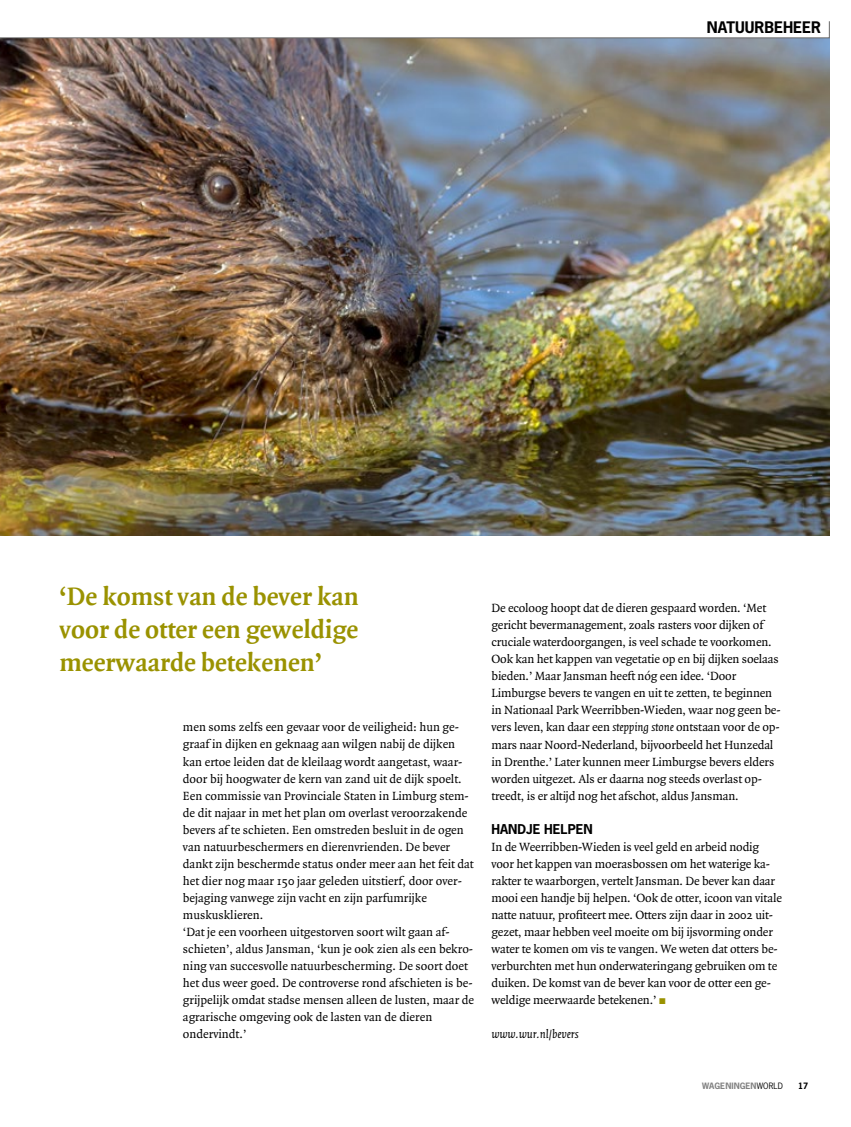
<style>
.page{position:relative;width:851px;height:1127px;background:#fff}
.page>*{position:absolute;margin:0;border:0;box-sizing:border-box;transform-origin:0 0}
.t1{font:700 27px/33px "Quadraat OT";color:#9a9200;text-align:justify}
.t2{font:700 15px "News Gothic Std";color:#000}
.t3{font:12.75px/17px "Quadraat OT";letter-spacing:-.01em;color:#000}
.t4{font:italic 12.75px "Quadraat OT";color:#000}
.t5{font:700 12.75px "News Gothic Std";color:#000}
.t6{font:700 8.25px "News Gothic Std";letter-spacing:.01em;color:#818181}
.t7{font:700 8.25px "News Gothic Std";color:#000}
.s1{font-style:italic}
.s2{font-weight:400;color:#000}
</style>
<div class="page">
<img style="left:0;top:39px;width:829px;height:497px">
<svg style="left:0;top:21px;width:830px;height:18px"></svg>
<p class="t2" style="left:706px;top:17px;width:116px">NATUURBEHEER</p>
<h1 class="t1" style="left:60px;top:579px;width:300px">‘De komst van de bever kan voor de otter een geweldige meerwaarde betekenen’</h1>
<p class="t3" style="left:183px;top:719px;width:293px">men soms zelfs een gevaar voor de veiligheid: hun ge&shy;graaf in dijken en geknaag aan wilgen nabij de dijken kan ertoe leiden dat de kleilaag wordt aangetast, waar&shy;door bij hoogwater de kern van zand uit de dijk spoelt.<br>Een commissie van Provinciale Staten in Limburg stem&shy;de dit najaar in met het plan om overlast veroorzakende bevers af te schieten. Een omstreden besluit in de ogen van natuurbeschermers en dierenvrienden. De bever dankt zijn beschermde status onder meer aan het feit dat het dier nog maar 150 jaar geleden uitstierf, door over&shy;bejaging vanwege zijn vacht en zijn parfumrijke muskusklieren.<br>‘Dat je een voorheen uitgestorven soort wilt gaan af&shy;schieten’, aldus Jansman, ‘kun je ook zien als een bekro&shy;ning van succesvolle natuurbescherming. De soort doet het dus weer goed. De controverse rond afschieten is be&shy;grijpelijk omdat stadse mensen alleen de lusten, maar de agrarische omgeving ook de lasten van de dieren ondervindt.’</p>
<p class="t3" style="left:491px;top:600px;width:290px">De ecoloog hoopt dat de dieren gespaard worden. ‘Met gericht bevermanagement, zoals rasters voor dijken of cruciale waterdoorgangen, is veel schade te voorkomen.<br>Ook kan het kappen van vegetatie op en bij dijken soelaas bieden.’ Maar Jansman heeft nóg een idee. ‘Door Limburgse bevers te vangen en uit te zetten, te beginnen in Nationaal Park Weerribben-Wieden, waar nog geen be&shy;vers leven, kan daar een <span class="s1">stepping stone</span> ontstaan voor de op&shy;mars naar Noord-Nederland, bijvoorbeeld het Hunzedal in Drenthe.’ Later kunnen meer Limburgse bevers elders worden uitgezet. Als er daarna nog steeds overlast op&shy;treedt, is er altijd nog het afschot, aldus Jansman.</p>
<p class="t5" style="left:491px;top:820px;width:103px">HANDJE HELPEN</p>
<p class="t3" style="left:491px;top:838px;width:292px">In de Weerribben-Wieden is veel geld en arbeid nodig voor het kappen van moerasbossen om het waterige ka&shy;rakter te waarborgen, vertelt Jansman. De bever kan daar mooi een handje bij helpen. ‘Ook de otter, icoon van vitale natte natuur, profiteert mee. Otters zijn daar in 2002 uit&shy;gezet, maar hebben veel moeite om bij ijsvorming onder water te komen om vis te vangen. We weten dat otters be&shy;verburchten met hun onderwateringang gebruiken om te duiken. De komst van de bever kan voor de otter een ge&shy;weldige meerwaarde betekenen.’</p>
<p class="t4" style="left:491px;top:1027px;width:89px">www.wur.nl/bevers</p>
<p class="t6" style="left:702px;top:1080px;width:82px">WAGENINGEN<span class="s2">WORLD</span></p>
<p class="t7" style="left:798px;top:1080px;width:12px">17</p>
</div>
